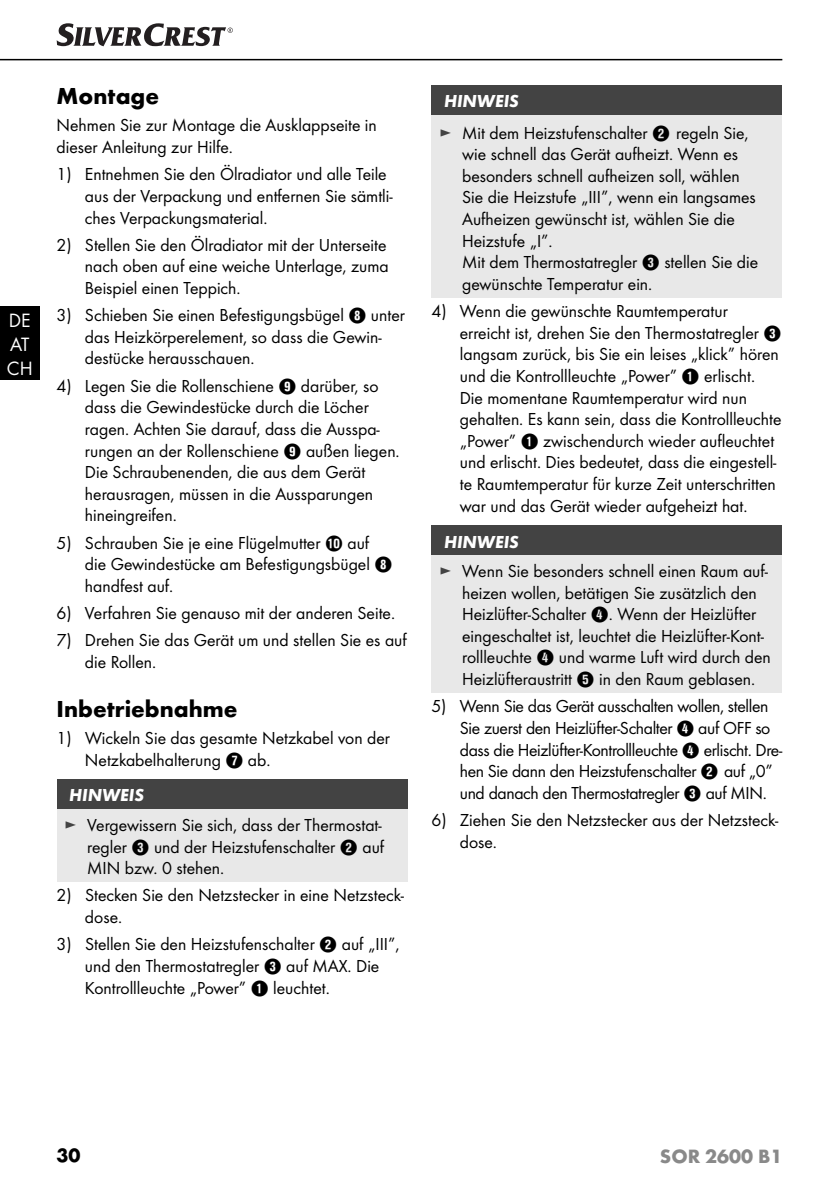
<style>
.page{position:relative;width:839px;height:1191px;background:#fff}
.page>*{position:absolute;margin:0;border:0;box-sizing:border-box;transform-origin:0 0}
.t1{font:700 24px "Futura";color:#000}
.t2{font:700 20px "Futura";color:#898989}
.t3{font:20px/24px "Futura Boo";color:#fff}
.t4{font:700 20px "Futura";color:#000}
.t5{font:18px/21.6px "Futura Boo";color:#000}
.t6{font:18px/21.6px "Futura Boo";letter-spacing:-.02em;color:#000}
.t7{font:italic 700 18px "Futura";color:#fff}
.s1{font-family:"Hako PI Nummern"}
.s2{color:#434343}
</style>
<div class="page">
<hr style="left:0;top:59px;width:782px;height:1px;background:#000">
<div style="left:0;top:306px;width:40px;height:74px;background:#000"></div>
<svg style="left:57px;top:23px;width:176px;height:23px"></svg>
<div style="left:57px;top:779px;width:350px;height:30px;background:#434343"></div>
<div style="left:57px;top:809px;width:350px;height:73px;background:#e8e8e8"></div>
<div style="left:431px;top:85px;width:351px;height:30px;background:#434343"></div>
<div style="left:431px;top:115px;width:351px;height:183px;background:#e8e8e8"></div>
<div style="left:431px;top:525px;width:351px;height:30px;background:#434343"></div>
<div style="left:431px;top:555px;width:351px;height:138px;background:#e8e8e8"></div>
<p class="t3" style="left:7px;top:309px;width:27px">DE<br>AT<br>CH</p>
<h1 class="t1" style="left:57px;top:86px;width:104px">Montage</h1>
<p class="t5" style="left:57px;top:116px;width:322px">Nehmen Sie zur Montage die Ausklappseite in dieser Anleitung zur Hilfe.</p>
<p class="t5" style="left:85px;top:165px;width:309px;text-indent:-28px">1) Entnehmen Sie den Ölradiator und alle Teile aus der Verpackung und entfernen Sie sämtli&shy;ches Verpackungsmaterial.</p>
<p class="t5" style="left:85px;top:235px;width:305px;text-indent:-28px">2) Stellen Sie den Ölradiator mit der Unterseite nach oben auf eine weiche Unterlage, zuma<br>Beispiel einen Teppich.</p>
<p class="t5" style="left:85px;top:306px;width:321px;text-indent:-28px">3) Schieben Sie einen Befestigungsbügel <span class="s1">8</span> unter das Heizkörperelement, so dass die Gewin&shy;destücke herausschauen.</p>
<p class="t5" style="left:85px;top:376px;width:316px;text-indent:-28px">4) Legen Sie die Rollenschiene <span class="s1">9</span> darüber, so dass die Gewindestücke durch die Löcher ragen. Achten Sie darauf, dass die Ausspa&shy;rungen an der Rollenschiene <span class="s1">9</span> außen liegen.<br>Die Schraubenenden, die aus dem Gerät herausragen, müssen in die Aussparungen hineingreifen.</p>
<p class="t5" style="left:85px;top:533px;width:309px;text-indent:-28px">5) Schrauben Sie je eine Flügelmutter <span class="s1">0</span> auf die Gewindestücke am Befestigungsbügel <span class="s1">8 </span>handfest auf.</p>
<p class="t5" style="left:57px;top:604px;width:340px">6) Verfahren Sie genauso mit der anderen Seite.</p>
<p class="t5" style="left:85px;top:631px;width:323px;text-indent:-28px">7) Drehen Sie das Gerät um und stellen Sie es auf die Rollen.</p>
<h1 class="t1" style="left:57px;top:699px;width:182px">Inbetriebnahme</h1>
<p class="t5" style="left:85px;top:728px;width:306px;text-indent:-28px">1) Wickeln Sie das gesamte Netzkabel von der<br>Netzkabelhalterung <span class="s1">7</span> ab.</p>
<p class="t7" style="left:69px;top:788px;width:76px">HINWEIS</p>
<p class="t5" style="left:87px;top:815px;width:298px;text-indent:-23px"><span class="s2">►</span> Vergewissern Sie sich, dass der Thermostat&shy;regler <span class="s1">3</span> und der Heizstufenschalter <span class="s1">2</span> auf<br>MIN bzw. 0 stehen.</p>
<p class="t5" style="left:85px;top:886px;width:321px;text-indent:-28px">2) Stecken Sie den Netzstecker in eine Netzsteck&shy;dose.</p>
<p class="t5" style="left:85px;top:935px;width:316px;text-indent:-28px">3) Stellen Sie den Heizstufenschalter <span class="s1">2</span> auf „III”, und den Thermostatregler <span class="s1">3</span> auf MAX. Die<br>Kontrollleuchte „Power” <span class="s1">1</span> leuchtet.</p>
<p class="t7" style="left:444px;top:94px;width:76px">HINWEIS</p>
<p class="t5" style="left:462px;top:123px;width:298px;text-indent:-23px"><span class="s2">►</span> Mit dem Heizstufenschalter <span class="s1">2</span> regeln Sie, wie schnell das Gerät aufheizt. Wenn es besonders schnell aufheizen soll, wählen Sie die Heizstufe „III”, wenn ein langsames Aufheizen gewünscht ist, wählen Sie die Heizstufe „I”.<br>Mit dem Thermostatregler <span class="s1">3</span> stellen Sie die gewünschte Temperatur ein.</p>
<p class="t5" style="left:460px;top:302px;width:323px;text-indent:-28px">4) Wenn die gewünschte Raumtemperatur erreicht ist, drehen Sie den Thermostatregler <span class="s1">3 </span>langsam zurück, bis Sie ein leises „klick” hören und die Kontrollleuchte „Power” <span class="s1">1</span> erlischt.<br>Die momentane Raumtemperatur wird nun gehalten. Es kann sein, dass die Kontrollleuchte „Power” <span class="s1">1</span> zwischendurch wieder aufleuchtet und erlischt. Dies bedeutet, dass die eingestell&shy;te Raumtemperatur für kurze Zeit unterschritten war und das Gerät wieder aufgeheizt hat.</p>
<p class="t7" style="left:444px;top:534px;width:76px">HINWEIS</p>
<p class="t5" style="left:462px;top:562px;width:310px;text-indent:-23px"><span class="s2">►</span> Wenn Sie besonders schnell einen Raum auf&shy;heizen wollen, betätigen Sie zusätzlich den Heizlüfter-Schalter <span class="s1">4</span>. Wenn der Heizlüfter eingeschaltet ist, leuchtet die Heizlüfter-Kont&shy;rollleuchte <span class="s1">4</span> und warme Luft wird durch den Heizlüfteraustritt <span class="s1">5</span> in den Raum geblasen.</p>
<p class="t6" style="left:460px;top:697px;width:324px;text-indent:-28px">5) Wenn Sie das Gerät ausschalten wollen, stellen Sie zuerst den Heizlüfter-Schalter <span class="s1">4</span> auf OFF so dass die Heizlüfter-Kontrollleuchte <span class="s1">4</span> erlischt. Dre&shy;hen Sie dann den Heizstufenschalter <span class="s1">2</span> auf „0” und danach den Thermostatregler <span class="s1">3</span> auf MIN.</p>
<p class="t5" style="left:460px;top:810px;width:320px;text-indent:-28px">6) Ziehen Sie den Netzstecker aus der Netzsteck&shy;dose.</p>
<p class="t4" style="left:57px;top:1147px;width:25px">30</p>
<p class="t2" style="left:660px;top:1147px;width:124px">SOR 2600 B1</p>
</div>
